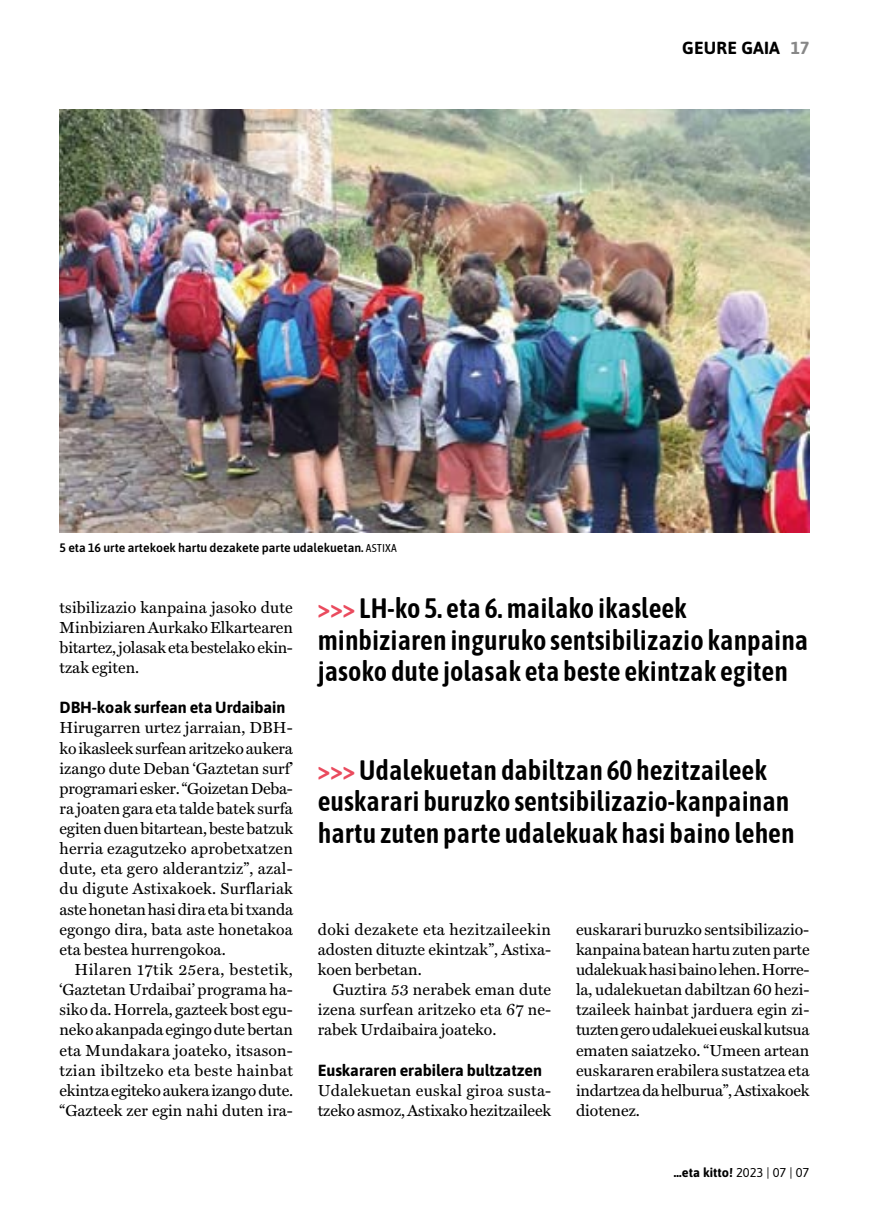
<style>
.page{position:relative;width:869px;height:1216px;background:#fff}
.page>*{position:absolute;margin:0;border:0;box-sizing:border-box;transform-origin:0 0}
.t1{font:600 28px/31.5px "Asap Condensed";color:#000}
.t2{font:700 17.5px "Asap";letter-spacing:.01em;color:#000}
.t3{font:16.1px/20.1px "Miller Text Roman";color:#000;text-align:justify}
.t4{font:700 16.1px "Asap";letter-spacing:-.005em;color:#000}
.t5{font:700 12.78px "Asap";color:#000}
.t6{font:600 12.25px "Asap";color:#000}
.s1{font-family:"Asap Condensed";font-weight:400;font-size:11.38px}
.s2{color:#878787}
.s3{color:#ea4b5e}
.s4{font-weight:400}
</style>
<div class="page">
<img style="left:60px;top:109px;width:749px;height:423px">
<p class="t6" style="left:60px;top:539px;width:338px">5 eta 16 urte artekoek hartu dezakete parte udalekuetan. <span class="s1">ASTIXA</span></p>
<p class="t2" style="left:682px;top:36px;width:129px">GEURE GAIA <span class="s2">17</span></p>
<p class="t3" style="left:60px;top:597px;width:235px">tsibilizazio kanpaina jasoko dute Minbiziaren Aurkako Elkartearen bitartez, jolasak eta bestelako ekin&shy;tzak egiten.</p>
<p class="t4" style="left:60px;top:696px;width:227px">DBH-koak surfean eta Urdaibain</p>
<p class="t3" style="left:60px;top:717px;width:235px">Hirugarren urtez jarraian, DBH&shy;ko ikasleek surfean aritzeko aukera izango dute Deban ‘Gaztetan surf’ programari esker. “Goizetan Deba&shy;ra joaten gara eta talde batek surfa egiten duen bitartean, beste batzuk herria ezagutzeko aprobetxatzen dute, eta gero alderantziz”, azal&shy;du digute Astixakoek. Surflariak aste honetan hasi dira eta bi txanda egongo dira, bata aste honetakoa eta bestea hurrengokoa.</p>
<p class="t3" style="left:60px;top:959px;width:235px;text-indent:15px">Hilaren 17tik 25era, bestetik, ‘Gaztetan Urdaibai’ programa ha&shy;siko da. Horrela, gazteek bost egu&shy;neko akanpada egingo dute bertan eta Mundakara joateko, itsason&shy;tzian ibiltzeko eta beste hainbat ekintza egiteko aukera izango dute. “Gazteek zer egin nahi duten ira-</p>
<h1 class="t1" style="left:317px;top:591px;width:492px"><span class="s3">&gt;&gt;&gt;</span> LH-ko 5. eta 6. mailako ikasleek minbiziaren inguruko sentsibilizazio kanpaina jasoko dute jolasak eta beste ekintzak egiten</h1>
<h1 class="t1" style="left:317px;top:753px;width:478px"><span class="s3">&gt;&gt;&gt;</span> Udalekuetan dabiltzan 60 hezitzaileek euskarari buruzko sentsibilizazio-kanpainan hartu zuten parte udalekuak hasi baino lehen</h1>
<p class="t3" style="left:317px;top:919px;width:235px">doki dezakete eta hezitzaileekin adosten dituzte ekintzak”, Astixa&shy;koen berbetan.</p>
<p class="t3" style="left:317px;top:979px;width:235px;text-indent:15px">Guztira 53 nerabek eman dute izena surfean aritzeko eta 67 ne&shy;rabek Urdaibaira joateko.</p>
<p class="t4" style="left:317px;top:1058px;width:226px">Euskararen erabilera bultzatzen</p>
<p class="t3" style="left:317px;top:1080px;width:235px">Udalekuetan euskal giroa susta&shy;tzeko asmoz, Astixako hezitzaileek</p>
<p class="t3" style="left:575px;top:919px;width:235px">euskarari buruzko sentsibilizazio&shy;kanpaina batean hartu zuten parte udalekuak hasi baino lehen. Horre&shy;la, udalekuetan dabiltzan 60 hezi&shy;tzaileek hainbat jarduera egin zi&shy;tuzten gero udalekuei euskal kutsua ematen saiatzeko. “Umeen artean euskararen erabilera sustatzea eta indartzea da helburua”, Astixakoek diotenez.</p>
<p class="t5" style="left:673px;top:1162px;width:137px">…eta kitto! <span class="s4">2023 | 07 | 07</span></p>
</div>
